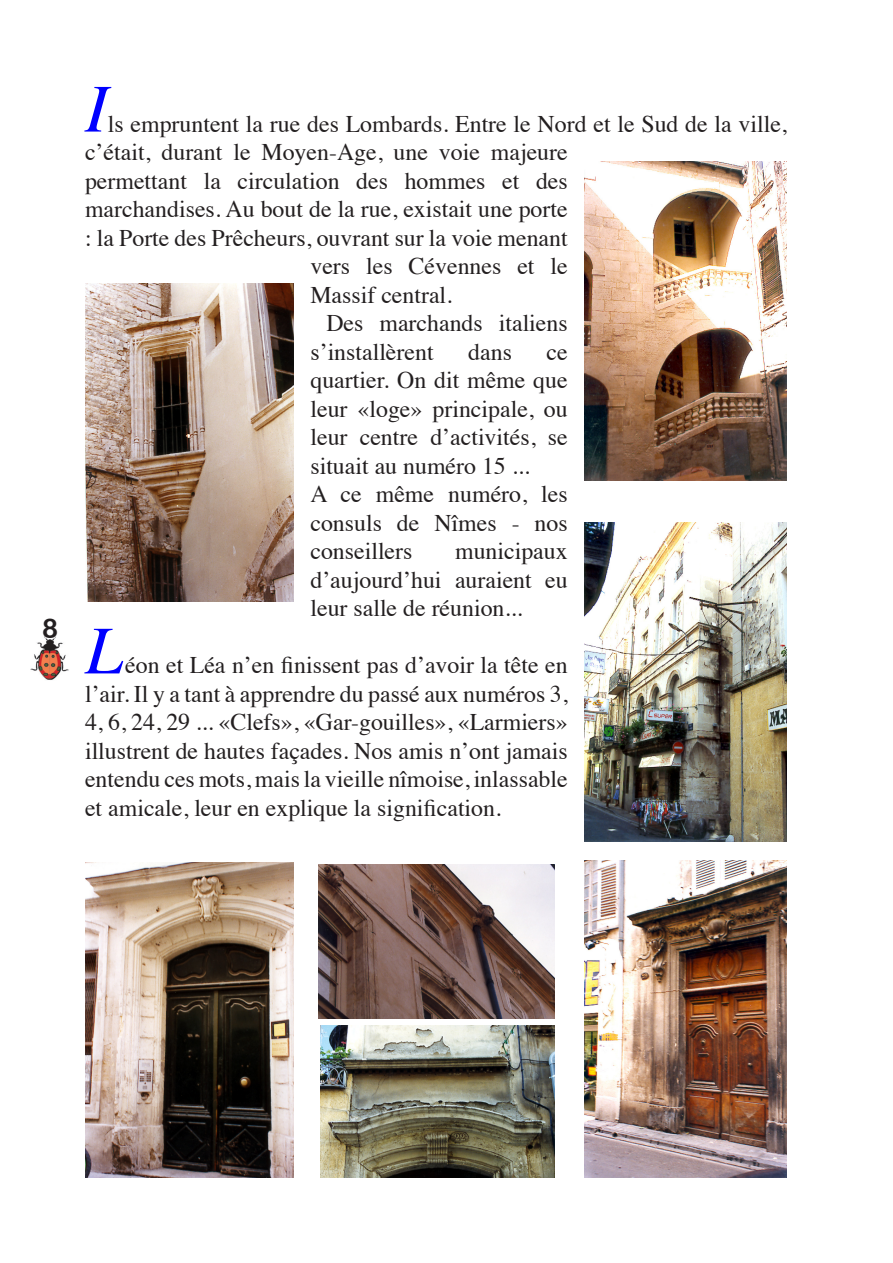
<style>
.page{position:relative;width:893px;height:1263px;background:#fff}
.page>*{position:absolute;margin:0;border:0;box-sizing:border-box;transform-origin:0 0}
.Txt{font:italic 68.4px "Times";color:#00f}
.t1{font:27px "Arial Rounded MT Bold";color:#231f20}
.Txt-2{font:23.85px/28.5px "Times";color:#231f20;text-align:justify}
</style>
<div class="page">
<img style="left:30px;top:636px;width:39px;height:44px">
<img style="left:585px;top:162px;width:202px;height:318px">
<img style="left:85px;top:283px;width:208px;height:319px">
<img style="left:319px;top:864px;width:236px;height:154px">
<img style="left:585px;top:523px;width:201px;height:318px">
<img style="left:85px;top:863px;width:209px;height:315px">
<img style="left:585px;top:861px;width:202px;height:317px">
<img style="left:320px;top:1026px;width:234px;height:152px">
<p class="t1" style="left:42px;top:612px;width:18px">8</p>
<p class="Txt" style="left:85px;top:49px;width:24px">I</p>
<p class="Txt-2" style="left:108px;top:107px;width:681px">ls empruntent la rue des Lombards. Entre le Nord et le Sud de la ville,</p>
<p class="Txt-2" style="left:85px;top:136px;width:484px">c’était, durant le Moyen-Age, une voie majeure</p>
<p class="Txt-2" style="left:85px;top:164px;width:484px">permettant la circulation des hommes et des</p>
<p class="Txt-2" style="left:85px;top:193px;width:484px">marchandises. Au bout de la rue, existait une porte</p>
<p class="Txt-2" style="left:85px;top:221px;width:484px">: la Porte des Prêcheurs, ouvrant sur la voie menant</p>
<p class="Txt-2" style="left:310px;top:250px;width:259px">vers les Cévennes et le</p>
<p class="Txt-2" style="left:310px;top:278px;width:143px">Massif central.</p>
<p class="Txt-2" style="left:310px;top:307px;width:259px;text-indent:16px">Des marchands italiens s’installèrent</p>
<p class="Txt-2" style="left:468px;top:335px;width:45px">dans</p>
<p class="Txt-2" style="left:310px;top:335px;width:259px;text-indent:236px">ce quartier. On dit même que leur «loge» principale, ou leur centre d’activités, se situait au numéro 15 ...</p>
<p class="Txt-2" style="left:310px;top:478px;width:259px">A ce même numéro, les consuls de Nîmes - nos conseillers</p>
<p class="Txt-2" style="left:310px;top:535px;width:259px;text-indent:145px">municipaux d’aujourd’hui auraient eu leur salle de réunion...</p>
<p class="Txt" style="left:85px;top:591px;width:40px">L</p>
<p class="Txt-2" style="left:85px;top:649px;width:484px;text-indent:40px">éon et Léa n’en finissent pas d’avoir la tête en l’air. Il y a tant à apprendre du passé aux numéros 3, 4, 6, 24, 29 ... «Clefs», «Gar-gouilles», «Larmiers» illustrent de hautes façades. Nos amis n’ont jamais entendu ces mots, mais la vieille nîmoise, inlassable et amicale, leur en explique la signification.</p>
</div>
